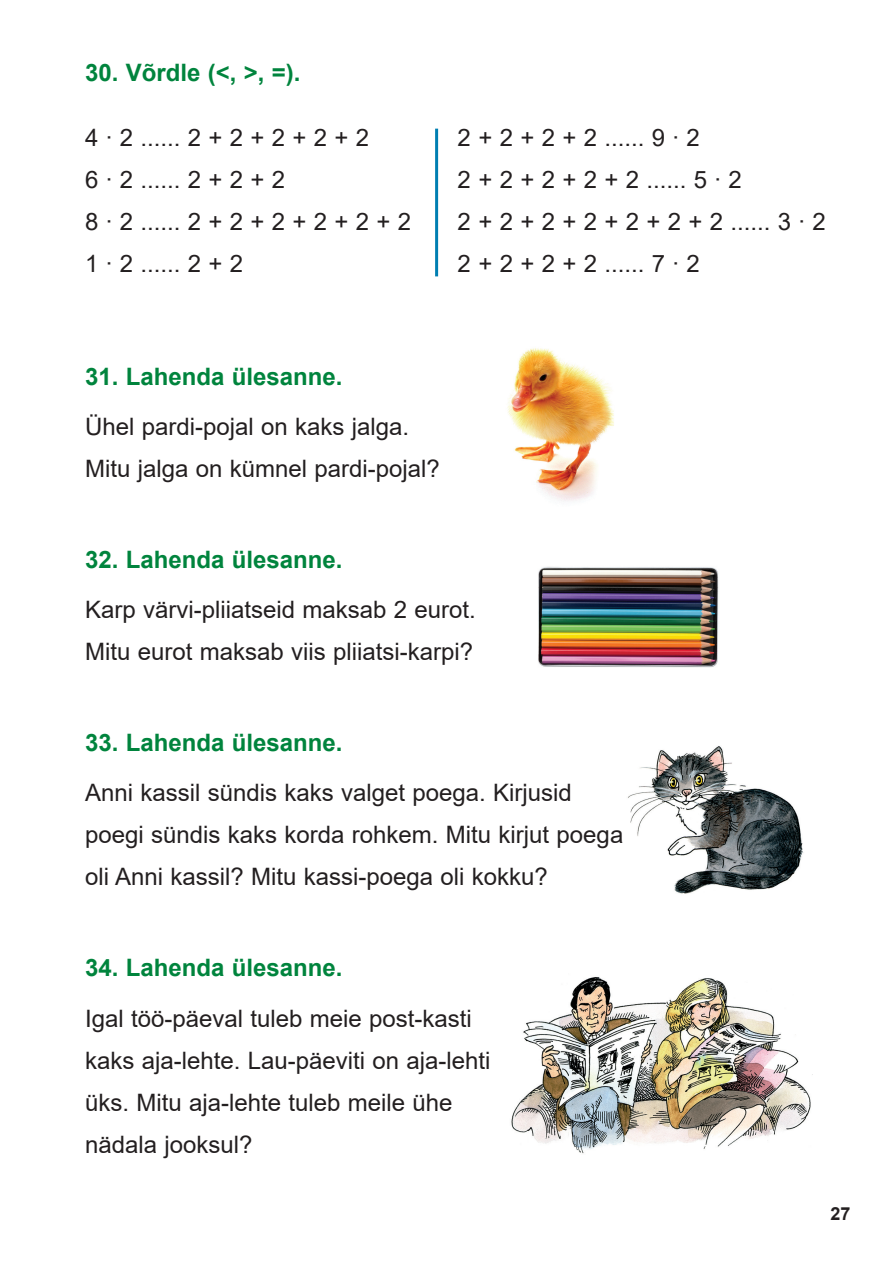
<style>
.page{position:relative;width:893px;height:1263px;background:#fff}
.page>*{position:absolute;margin:0;border:0;box-sizing:border-box;transform-origin:0 0}
.t1{font:24px/42px "Arial";color:#231f20}
.t2{font:700 24px "Arial";color:#00843d}
.t3{font:700 18px "Arial";color:#231f20}
</style>
<div class="page">
<hr style="left:435px;top:129px;width:3px;height:147px;background:#007fb2">
<img style="left:507px;top:348px;width:107px;height:153px">
<img style="left:538px;top:566px;width:181px;height:102px">
<img style="left:628px;top:746px;width:176px;height:148px">
<img style="left:511px;top:977px;width:300px;height:177px">
<p class="t2" style="left:85px;top:56px;width:217px">30. Võrdle (&lt;, &gt;, =).</p>
<p class="t1" style="left:85px;top:117px;width:328px">4 ∙ 2 ...... 2 + 2 + 2 + 2 + 2<br>6 ∙ 2 ...... 2 + 2 + 2<br>8 ∙ 2 ...... 2 + 2 + 2 + 2 + 2 + 2<br>1 ∙ 2 ...... 2 + 2</p>
<p class="t1" style="left:458px;top:117px;width:370px">2 + 2 + 2 + 2 ...... 9 ∙ 2<br>2 + 2 + 2 + 2 + 2 ...... 5 ∙ 2<br>2 + 2 + 2 + 2 + 2 + 2 + 2 ...... 3 ∙ 2<br>2 + 2 + 2 + 2 ...... 7 ∙ 2</p>
<p class="t2" style="left:85px;top:360px;width:259px">31. Lahenda ülesanne.</p>
<p class="t1" style="left:85px;top:406px;width:356px">Ühel pardi-pojal on kaks jalga.<br>Mitu jalga on kümnel pardi-pojal?</p>
<p class="t2" style="left:85px;top:543px;width:259px">32. Lahenda ülesanne.</p>
<p class="t1" style="left:85px;top:589px;width:392px">Karp värvi-pliiatseid maksab 2 eurot.<br>Mitu eurot maksab viis pliiatsi-karpi?</p>
<p class="t2" style="left:85px;top:726px;width:259px">33. Lahenda ülesanne.</p>
<p class="t1" style="left:85px;top:772px;width:540px">Anni kassil sündis kaks valget poega. Kirjusid poegi sündis kaks korda rohkem. Mitu kirjut poega oli Anni kassil? Mitu kassi-poega oli kokku?</p>
<p class="t2" style="left:85px;top:951px;width:259px">34. Lahenda ülesanne.</p>
<p class="t1" style="left:85px;top:997px;width:407px">Igal töö-päeval tuleb meie post-kasti kaks aja-lehte. Lau-päeviti on aja-lehti üks. Mitu aja-lehte tuleb meile ühe nädala jooksul?</p>
<p class="t3" style="left:830px;top:1201px;width:22px">27</p>
</div>
